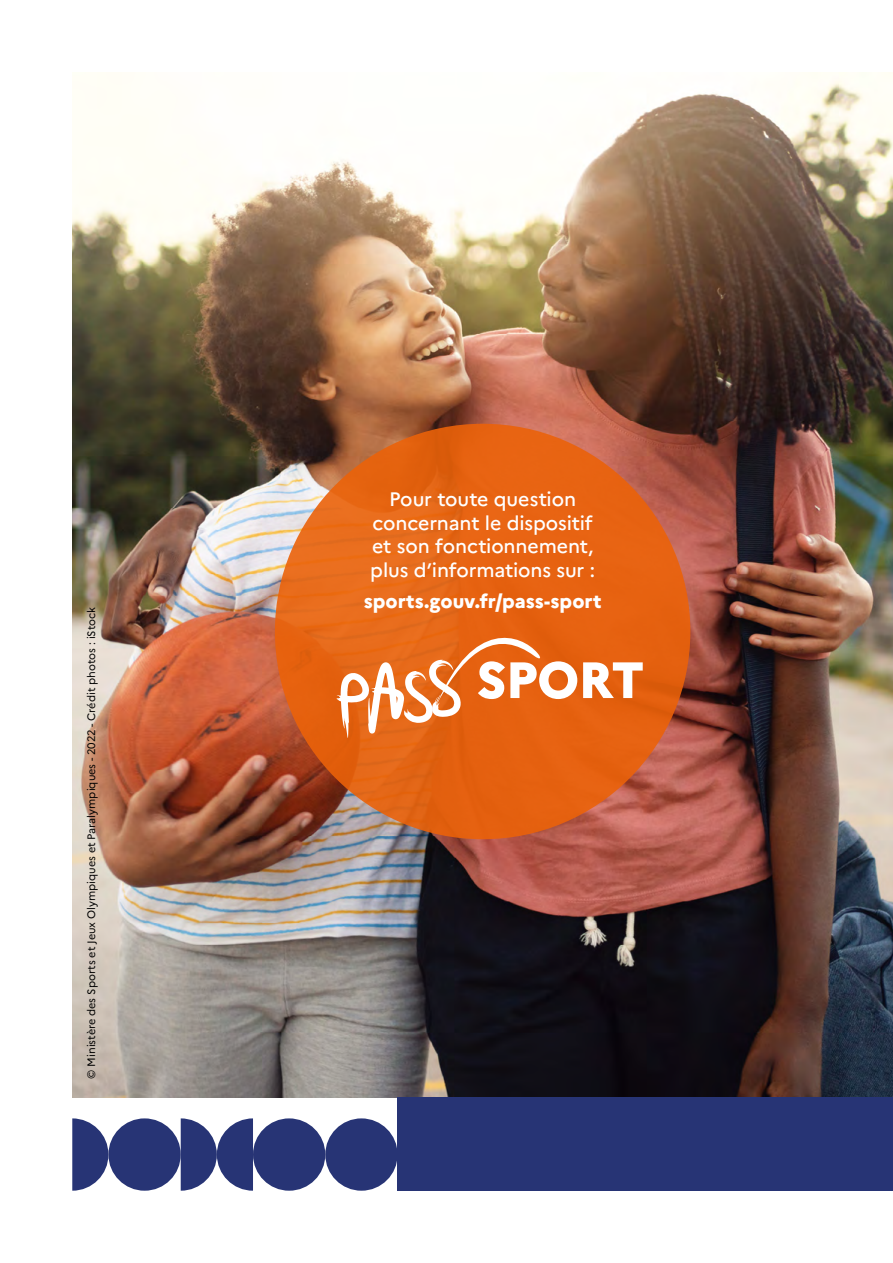
<style>
.page{position:relative;width:893px;height:1263px;background:#fff}
.page>*{position:absolute;margin:0;border:0;box-sizing:border-box;transform-origin:0 0}
.t1{font:500 19.5px/23.4px "Marianne";letter-spacing:-.01em;color:#fff;text-align:center}
.t2{font:800 19.5px "Marianne";color:#fff}
.t3{font:10.8px "Marianne";color:#000}
</style>
<div class="page">
<img style="left:72px;top:72px;width:821px;height:1025px">
<div style="left:398px;top:1097px;width:495px;height:94px;background:#273475"></div>
<div style="left:325px;top:1118px;width:73px;height:73px;background:#273475;border-radius:50%"></div>
<div style="left:253px;top:1118px;width:72px;height:73px;background:#273475;border-radius:50%"></div>
<div style="left:108px;top:1118px;width:73px;height:73px;background:#273475;border-radius:50%"></div>
<svg style="left:72px;top:1118px;width:36px;height:73px"></svg>
<svg style="left:181px;top:1118px;width:72px;height:73px"></svg>
<div style="left:275px;top:424px;width:415px;height:415px;background:linear-gradient(to right,#e66817,#e5600e);border-radius:50%"></div>
<svg style="left:337px;top:638px;width:240px;height:100px"></svg>
<svg style="left:583px;top:662px;width:60px;height:36px"></svg>
<p class="t3" style="left:85px;top:1079px;width:473px;rotate:-90deg">© Ministère des Sports et Jeux Olympiques et Paralympiques - 2022 - Crédit photos : iStock</p>
<p class="t1" style="left:370px;top:488px;width:226px">Pour toute question concernant le dispositif et son fonctionnement, plus d’informations sur :</p>
<p class="t2" style="left:364px;top:589px;width:239px">sports.gouv.fr/pass-sport</p>
</div>
